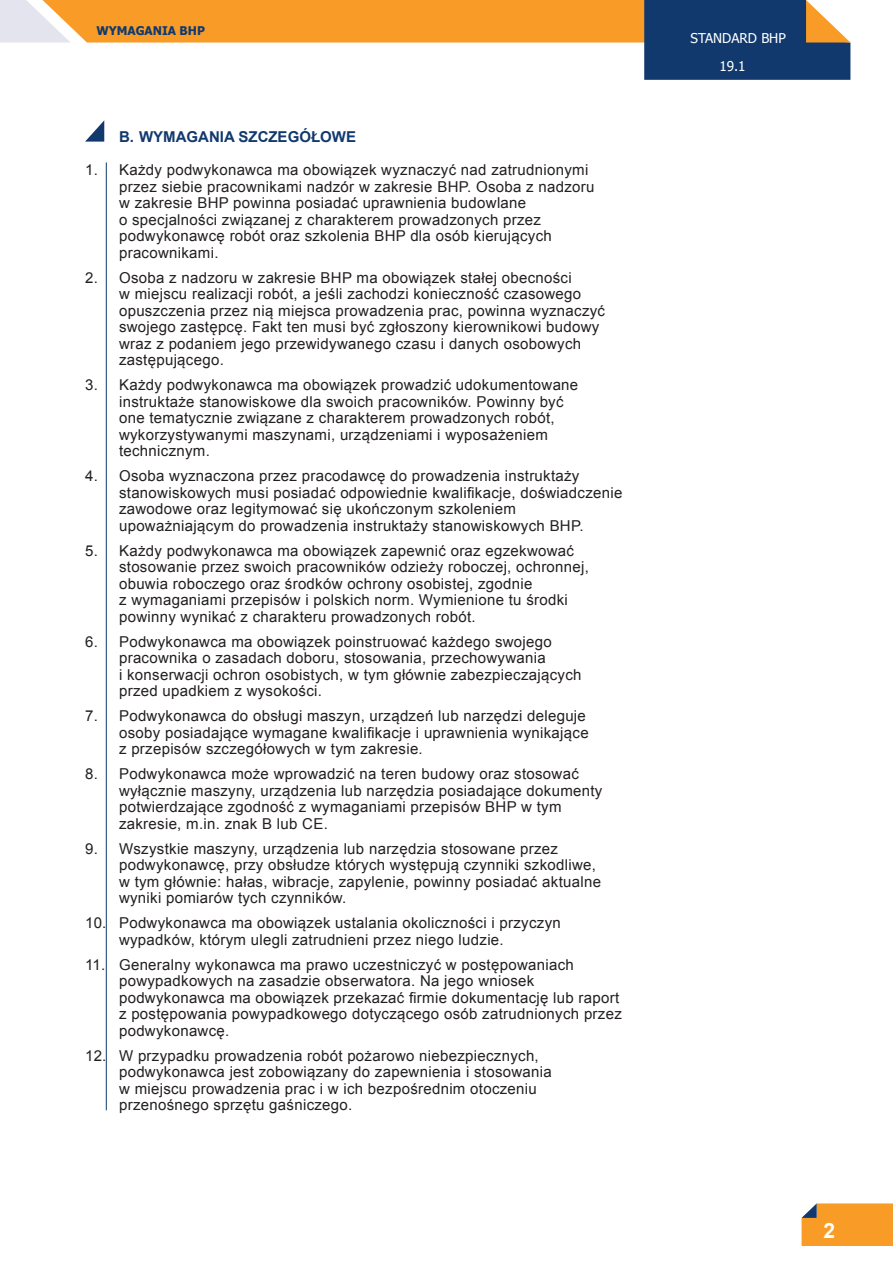
<style>
.page{position:relative;width:893px;height:1263px;background:#fff}
.page>*{position:absolute;margin:0;border:0;box-sizing:border-box;transform-origin:0 0}
.tekst{font:700 21px "Arial";color:#fff}
.Tekst_numerowany{font:15px/16.5px "Arial";letter-spacing:.02em;color:#231f20}
.Tytulik{font:700 15px "Arial";color:#11396e}
.t1{font:13.5px "Tahoma";color:#fff}
.t2{font:700 12px "Tahoma";color:#11396e}
</style>
<div class="page">
<svg style="left:801px;top:1203px;width:92px;height:43px;background:#f19d32"></svg>
<svg style="left:0;top:0;width:850px;height:80px"></svg>
<svg style="left:85px;top:120px;width:19px;height:22px"></svg>
<hr style="left:106px;top:162px;width:1px;height:948px;background:#11396e">
<p class="t2" style="left:96px;top:23px;width:110px">WYMAGANIA BHP</p>
<p class="Tytulik" style="left:119px;top:126px;width:238px">B. WYMAGANIA SZCZEGÓŁOWE</p>
<p class="Tekst_numerowany" style="left:119px;top:162px;width:477px;text-indent:-34px">1. Każdy podwykonawca ma obowiązek wyznaczyć nad zatrudnionymi przez siebie pracownikami nadzór w zakresie BHP. Osoba z nadzoru w zakresie BHP powinna posiadać uprawnienia budowlane<br>o specjalności związanej z charakterem prowadzonych przez podwykonawcę robót oraz szkolenia BHP dla osób kierujących pracownikami.</p>
<p class="Tekst_numerowany" style="left:119px;top:269px;width:488px;text-indent:-34px">2. Osoba z nadzoru w zakresie BHP ma obowiązek stałej obecności<br>w miejscu realizacji robót, a jeśli zachodzi konieczność czasowego opuszczenia przez nią miejsca prowadzenia prac, powinna wyznaczyć swojego zastępcę. Fakt ten musi być zgłoszony kierownikowi budowy wraz z podaniem jego przewidywanego czasu i danych osobowych zastępującego.</p>
<p class="Tekst_numerowany" style="left:119px;top:377px;width:461px;text-indent:-34px">3. Każdy podwykonawca ma obowiązek prowadzić udokumentowane instruktaże stanowiskowe dla swoich pracowników. Powinny być one tematycznie związane z charakterem prowadzonych robót, wykorzystywanymi maszynami, urządzeniami i wyposażeniem technicznym.</p>
<p class="Tekst_numerowany" style="left:119px;top:468px;width:505px;text-indent:-34px">4. Osoba wyznaczona przez pracodawcę do prowadzenia instruktaży stanowiskowych musi posiadać odpowiednie kwalifikacje, doświadczenie zawodowe oraz legitymować się ukończonym szkoleniem upoważniającym do prowadzenia instruktaży stanowiskowych BHP.</p>
<p class="Tekst_numerowany" style="left:119px;top:542px;width:471px;text-indent:-34px">5. Każdy podwykonawca ma obowiązek zapewnić oraz egzekwować stosowanie przez swoich pracowników odzieży roboczej, ochronnej, obuwia roboczego oraz środków ochrony osobistej, zgodnie<br>z wymaganiami przepisów i polskich norm. Wymienione tu środki powinny wynikać z charakteru prowadzonych robót.</p>
<p class="Tekst_numerowany" style="left:119px;top:633px;width:464px;text-indent:-34px">6. Podwykonawca ma obowiązek poinstruować każdego swojego pracownika o zasadach doboru, stosowania, przechowywania<br>i konserwacji ochron osobistych, w tym głównie zabezpieczających przed upadkiem z wysokości.</p>
<p class="Tekst_numerowany" style="left:119px;top:708px;width:471px;text-indent:-34px">7. Podwykonawca do obsługi maszyn, urządzeń lub narzędzi deleguje osoby posiadające wymagane kwalifikacje i uprawnienia wynikające z przepisów szczegółowych w tym zakresie.</p>
<p class="Tekst_numerowany" style="left:119px;top:766px;width:485px;text-indent:-34px">8. Podwykonawca może wprowadzić na teren budowy oraz stosować wyłącznie maszyny, urządzenia lub narzędzia posiadające dokumenty potwierdzające zgodność z wymaganiami przepisów BHP w tym zakresie, m.in. znak B lub CE.</p>
<p class="Tekst_numerowany" style="left:119px;top:840px;width:483px;text-indent:-34px">9. Wszystkie maszyny, urządzenia lub narzędzia stosowane przez podwykonawcę, przy obsłudze których występują czynniki szkodliwe, w tym głównie: hałas, wibracje, zapylenie, powinny posiadać aktualne wyniki pomiarów tych czynników.</p>
<p class="Tekst_numerowany" style="left:119px;top:915px;width:443px;text-indent:-34px">10. Podwykonawca ma obowiązek ustalania okoliczności i przyczyn wypadków, którym ulegli zatrudnieni przez niego ludzie.</p>
<p class="Tekst_numerowany" style="left:119px;top:956px;width:504px;text-indent:-34px">11. Generalny wykonawca ma prawo uczestniczyć w postępowaniach powypadkowych na zasadzie obserwatora. Na jego wniosek podwykonawca ma obowiązek przekazać firmie dokumentację lub raport z postępowania powypadkowego dotyczącego osób zatrudnionych przez podwykonawcę.</p>
<p class="Tekst_numerowany" style="left:119px;top:1047px;width:434px;text-indent:-34px">12. W przypadku prowadzenia robót pożarowo niebezpiecznych, podwykonawca jest zobowiązany do zapewnienia i stosowania w miejscu prowadzenia prac i w ich bezpośrednim otoczeniu przenośnego sprzętu gaśniczego.</p>
<p class="t1" style="left:691px;top:29px;width:97px">STANDARD BHP</p>
<p class="t1" style="left:719px;top:57px;width:28px">19.1</p>
<p class="tekst" style="left:823px;top:1217px;width:13px">2</p>
</div>
